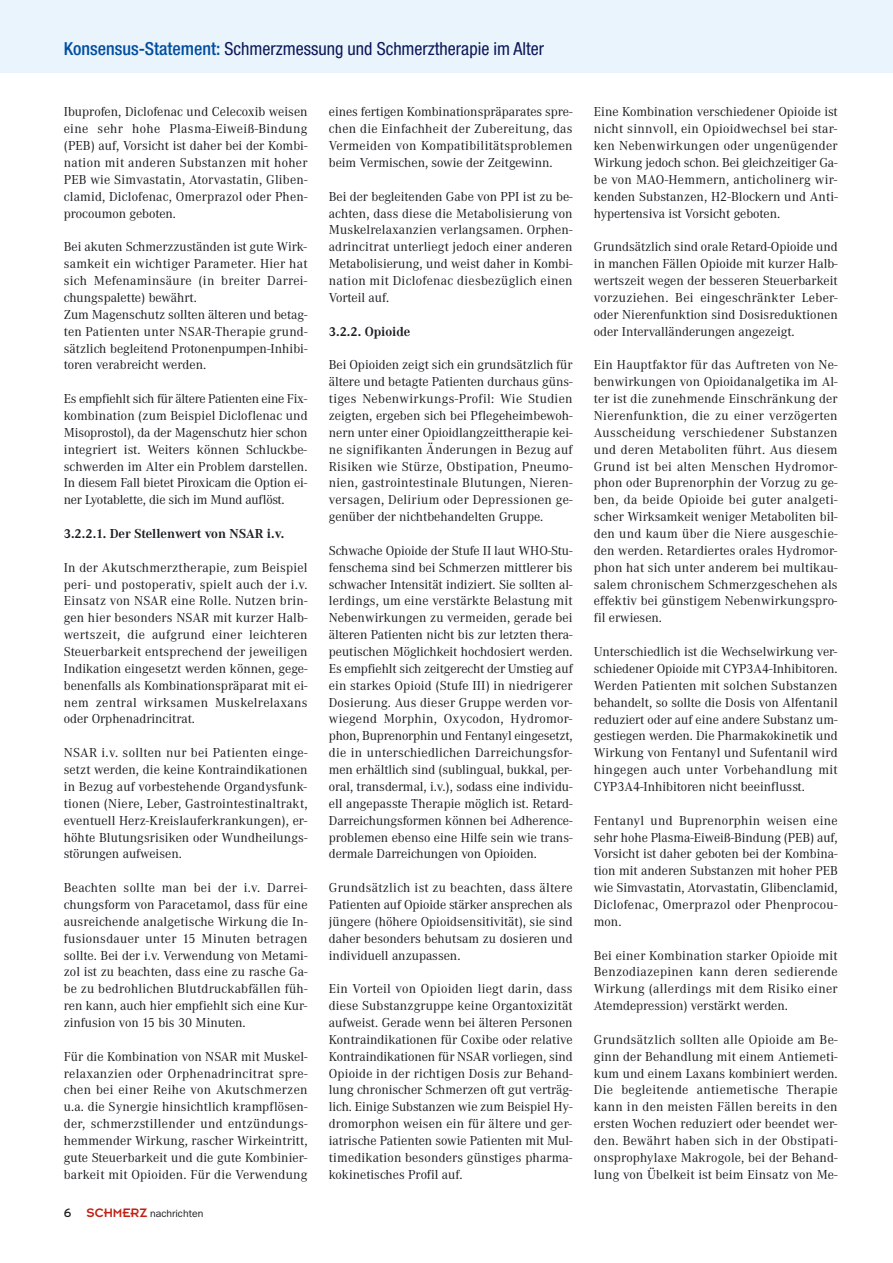
<style>
.page{position:relative;width:893px;height:1263px;background:#fff}
.page>*{position:absolute;margin:0;border:0;box-sizing:border-box;transform-origin:0 0}
.t1{font:condensed 18px "Helvetica Neue";color:#0c1759}
.t2{font:13.5px/16.8px "Corporate A";color:#1b1c20;text-align:justify}
.t3{font:700 13.5px "Corporate A";color:#1b1c20}
.t4{font:10.5px "Franklin Gothic";color:#1b1c20}
.s1{font-weight:500;color:#004d9f}
.s2{font-family:"Interstate";font-size:12px}
.s3{font-family:"Insignia";font-size:13.5px;color:#c22013}
</style>
<div class="page">
<div style="left:0;top:0;width:893px;height:72px;background:#e9f4fc"></div>
<h1 class="t1" style="left:64px;top:43px;width:482px"><span class="s1">Konsensus-Statement:</span> Schmerzmessung und Schmerztherapie im Alter</h1>
<p class="t2" style="left:64px;top:105px;width:245px">Ibuprofen, Diclofenac und Celecoxib weisen eine sehr hohe Plasma-Eiweiß-Bindung (PEB) auf, Vorsicht ist daher bei der Kombi&shy;nation mit anderen Substanzen mit hoher PEB wie Simvastatin, Atorvastatin, Gliben&shy;clamid, Diclofenac, Omerprazol oder Phen&shy;procoumon geboten.</p>
<p class="t2" style="left:64px;top:240px;width:245px;text-align:left">Bei akuten Schmerzzuständen ist gute Wirk&shy;samkeit ein wichtiger Parameter. Hier hat sich Mefenaminsäure (in breiter Darrei&shy;chungspalette) bewährt.<br>Zum Magenschutz sollten älteren und betag&shy;ten Patienten unter NSAR-Therapie grund&shy;sätzlich begleitend Protonenpumpen-Inhibi&shy;toren verabreicht werden.</p>
<p class="t2" style="left:64px;top:391px;width:245px">Es empfiehlt sich für ältere Patienten eine Fix&shy;kombination (zum Beispiel Dicloflenac und Misoprostol), da der Magenschutz hier schon integriert ist. Weiters können Schluckbe&shy;schwerden im Alter ein Problem darstellen.<br>In diesem Fall bietet Piroxicam die Option ei&shy;ner Lyotablette, die sich im Mund auflöst.</p>
<p class="t3" style="left:64px;top:529px;width:222px">3.2.2.1. Der Stellenwert von NSAR i.v.</p>
<p class="t2" style="left:64px;top:560px;width:245px">In der Akutschmerztherapie, zum Beispiel peri- und postoperativ, spielt auch der i.v.<br>Einsatz von NSAR eine Rolle. Nutzen brin&shy;gen hier besonders NSAR mit kurzer Halb&shy;wertszeit, die aufgrund einer leichteren Steuerbarkeit entsprechend der jeweiligen Indikation eingesetzt werden können, gege&shy;benenfalls als Kombinationspräparat mit ei&shy;nem zentral wirksamen Muskelrelaxans oder Orphenadrincitrat.</p>
<p class="t2" style="left:64px;top:745px;width:245px">NSAR i.v. sollten nur bei Patienten einge&shy;setzt werden, die keine Kontraindikationen in Bezug auf vorbestehende Organdysfunk&shy;tionen (Niere, Leber, Gastrointestinaltrakt, eventuell Herz-Kreislauferkrankungen), er&shy;höhte Blutungsrisiken oder Wundheilungs&shy;störungen aufweisen.</p>
<p class="t2" style="left:64px;top:880px;width:245px">Beachten sollte man bei der i.v. Darrei&shy;chungsform von Paracetamol, dass für eine ausreichende analgetische Wirkung die In&shy;fusionsdauer unter 15 Minuten betragen sollte. Bei der i.v. Verwendung von Metami&shy;zol ist zu beachten, dass eine zu rasche Ga&shy;be zu bedrohlichen Blutdruckabfällen füh&shy;ren kann, auch hier empfiehlt sich eine Kur&shy;zinfusion von 15 bis 30 Minuten.</p>
<p class="t2" style="left:64px;top:1049px;width:245px">Für die Kombination von NSAR mit Muskel&shy;relaxanzien oder Orphenadrincitrat spre&shy;chen bei einer Reihe von Akutschmerzen u.a. die Synergie hinsichtlich krampflösen&shy;der, schmerzstillender und entzündungs&shy;hemmender Wirkung, rascher Wirkeintritt, gute Steuerbarkeit und die gute Kombinier&shy;barkeit mit Opioiden. Für die Verwendung</p>
<p class="t4" style="left:64px;top:1210px;width:141px"><span class="s2">6</span> <span class="s3">SCHMERZ</span> nachrichten</p>
<p class="t2" style="left:329px;top:105px;width:245px">eines fertigen Kombinationspräparates spre&shy;chen die Einfachheit der Zubereitung, das Vermeiden von Kompatibilitätsproblemen beim Vermischen, sowie der Zeitgewinn.</p>
<p class="t2" style="left:329px;top:189px;width:245px">Bei der begleitenden Gabe von PPI ist zu be&shy;achten, dass diese die Metabolisierung von Muskelrelaxanzien verlangsamen. Orphen&shy;adrincitrat unterliegt jedoch einer anderen Metabolisierung, und weist daher in Kombi&shy;nation mit Diclofenac diesbezüglich einen Vorteil auf.</p>
<p class="t3" style="left:329px;top:326px;width:83px">3.2.2. Opioide</p>
<p class="t2" style="left:329px;top:358px;width:245px">Bei Opioiden zeigt sich ein grundsätzlich für ältere und betagte Patienten durchaus güns&shy;tiges Nebenwirkungs-Profil: Wie Studien zeigten, ergeben sich bei Pflegeheimbewoh&shy;nern unter einer Opioidlangzeittherapie kei&shy;ne signifikanten Änderungen in Bezug auf Risiken wie Stürze, Obstipation, Pneumo&shy;nien, gastrointestinale Blutungen, Nieren&shy;versagen, Delirium oder Depressionen ge&shy;genüber der nichtbehandelten Gruppe.</p>
<p class="t2" style="left:329px;top:543px;width:245px">Schwache Opioide der Stufe II laut WHO-Stu&shy;fenschema sind bei Schmerzen mittlerer bis schwacher Intensität indiziert. Sie sollten al&shy;lerdings, um eine verstärkte Belastung mit Nebenwirkungen zu vermeiden, gerade bei älteren Patienten nicht bis zur letzten thera&shy;peutischen Möglichkeit hochdosiert werden.<br>Es empfiehlt sich zeitgerecht der Umstieg auf ein starkes Opioid (Stufe III) in niedrigerer Dosierung. Aus dieser Gruppe werden vor&shy;wiegend Morphin, Oxycodon, Hydromor&shy;phon, Buprenorphin und Fentanyl eingesetzt, die in unterschiedlichen Darreichungsfor&shy;men erhältlich sind (sublingual, bukkal, per&shy;oral, transdermal, i.v.), sodass eine individu&shy;ell angepasste Therapie möglich ist. Retard-Darreichungsformen können bei Adherence&shy;problemen ebenso eine Hilfe sein wie trans&shy;dermale Darreichungen von Opioiden.</p>
<p class="t2" style="left:329px;top:880px;width:245px">Grundsätzlich ist zu beachten, dass ältere Patienten auf Opioide stärker ansprechen als jüngere (höhere Opioidsensitivität), sie sind daher besonders behutsam zu dosieren und individuell anzupassen.</p>
<p class="t2" style="left:329px;top:982px;width:245px">Ein Vorteil von Opioiden liegt darin, dass diese Substanzgruppe keine Organtoxizität aufweist. Gerade wenn bei älteren Personen Kontraindikationen für Coxibe oder relative Kontraindikationen für NSAR vorliegen, sind Opioide in der richtigen Dosis zur Behand&shy;lung chronischer Schmerzen oft gut verträg&shy;lich. Einige Substanzen wie zum Beispiel Hy&shy;dromorphon weisen ein für ältere und ger&shy;iatrische Patienten sowie Patienten mit Mul&shy;timedikation besonders günstiges pharma&shy;kokinetisches Profil auf.</p>
<p class="t2" style="left:594px;top:105px;width:245px">Eine Kombination verschiedener Opioide ist nicht sinnvoll, ein Opioidwechsel bei star&shy;ken Nebenwirkungen oder ungenügender Wirkung jedoch schon. Bei gleichzeitiger Ga&shy;be von MAO-Hemmern, anticholinerg wir&shy;kenden Substanzen, H2-Blockern und Anti&shy;hypertensiva ist Vorsicht geboten.</p>
<p class="t2" style="left:594px;top:240px;width:245px">Grundsätzlich sind orale Retard-Opioide und in manchen Fällen Opioide mit kurzer Halb&shy;wertszeit wegen der besseren Steuerbarkeit vorzuziehen. Bei eingeschränkter Leber&shy;oder Nierenfunktion sind Dosisreduktionen oder Intervalländerungen angezeigt.</p>
<p class="t2" style="left:594px;top:358px;width:245px">Ein Hauptfaktor für das Auftreten von Ne&shy;benwirkungen von Opioidanalgetika im Al&shy;ter ist die zunehmende Einschränkung der Nierenfunktion, die zu einer verzögerten Ausscheidung verschiedener Substanzen und deren Metaboliten führt. Aus diesem Grund ist bei alten Menschen Hydromor&shy;phon oder Buprenorphin der Vorzug zu ge&shy;ben, da beide Opioide bei guter analgeti&shy;scher Wirksamkeit weniger Metaboliten bil&shy;den und kaum über die Niere ausgeschie&shy;den werden. Retardiertes orales Hydromor&shy;phon hat sich unter anderem bei multikau&shy;salem chronischem Schmerzgeschehen als effektiv bei günstigem Nebenwirkungspro&shy;fil erwiesen.</p>
<p class="t2" style="left:594px;top:644px;width:245px">Unterschiedlich ist die Wechselwirkung ver&shy;schiedener Opioide mit CYP3A4-Inhibitoren.<br>Werden Patienten mit solchen Substanzen behandelt, so sollte die Dosis von Alfentanil reduziert oder auf eine andere Substanz um&shy;gestiegen werden. Die Pharmakokinetik und Wirkung von Fentanyl und Sufentanil wird hingegen auch unter Vorbehandlung mit CYP3A4-Inhibitoren nicht beeinflusst.</p>
<p class="t2" style="left:594px;top:813px;width:245px">Fentanyl und Buprenorphin weisen eine sehr hohe Plasma-Eiweiß-Bindung (PEB) auf, Vorsicht ist daher geboten bei der Kombina&shy;tion mit anderen Substanzen mit hoher PEB wie Simvastatin, Atorvastatin, Glibenclamid, Diclofenac, Omerprazol oder Phenprocou&shy;mon.</p>
<p class="t2" style="left:594px;top:948px;width:245px">Bei einer Kombination starker Opioide mit Benzodiazepinen kann deren sedierende Wirkung (allerdings mit dem Risiko einer Atemdepression) verstärkt werden.</p>
<p class="t2" style="left:594px;top:1032px;width:245px">Grundsätzlich sollten alle Opioide am Be&shy;ginn der Behandlung mit einem Antiemeti&shy;kum und einem Laxans kombiniert werden.<br>Die begleitende antiemetische Therapie kann in den meisten Fällen bereits in den ersten Wochen reduziert oder beendet wer&shy;den. Bewährt haben sich in der Obstipati&shy;onsprophylaxe Makrogole, bei der Behand&shy;lung von Übelkeit ist beim Einsatz von Me-</p>
</div>
